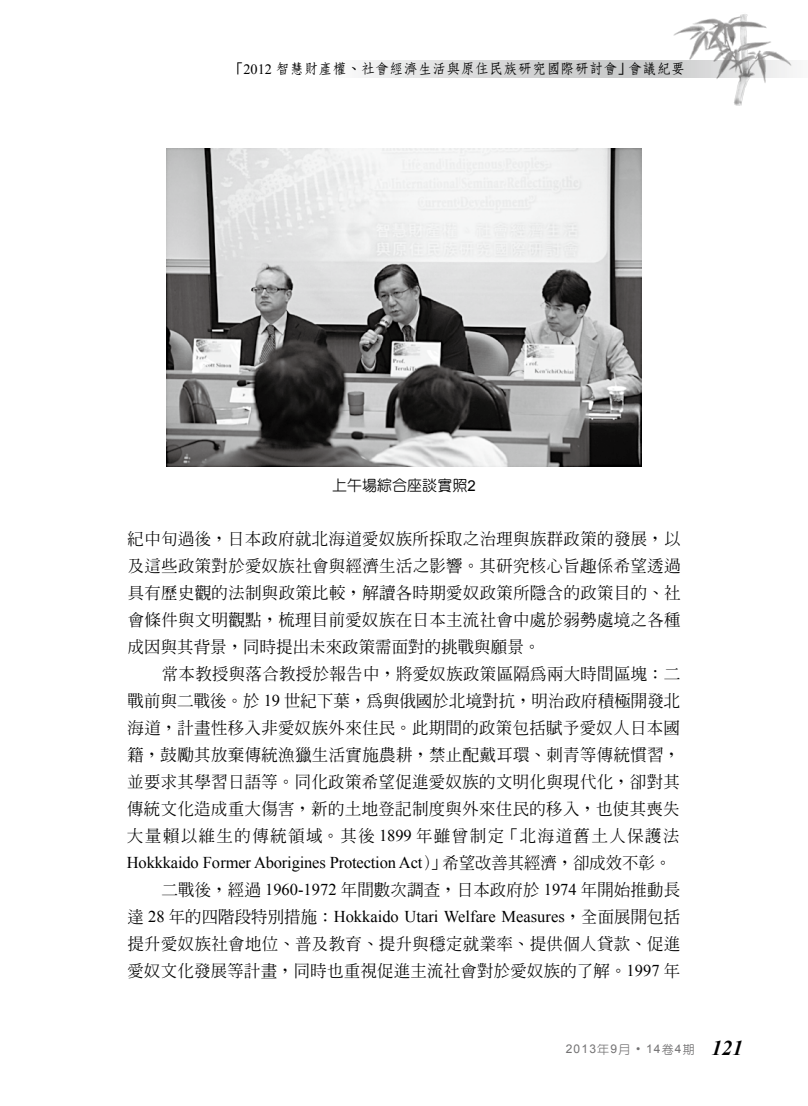
<style>
.page{position:relative;width:808px;height:1106px;background:#fff}
.page>*{position:absolute;margin:0;border:0;box-sizing:border-box;transform-origin:0 0}
.t1{font:500 16.5px/27px "AR Ming B5";letter-spacing:.015em;color:#000;text-align:justify}
.t2{font:16.5px "Times New Roman";letter-spacing:-.01em;color:#000}
.t3{font:500 15px "AR Yuan B5";color:#000}
.t4{font:700 14.25px "AR Fang Song B5";color:#000}
.t5{font:12px "Arial";letter-spacing:.1em;color:#727172}
.s1{font-family:"Times New Roman";font-weight:400}
.s2{font-family:"Arial";font-weight:400}
.s3{font-family:"AR Ming B5";font-weight:500}
.s4{font-family:"AR Yuan B5";font-weight:500}
.s5{font-family:"Times New Roman";font-weight:700;font-style:italic;font-size:21px;color:#000}
</style>
<div class="page">
<svg style="left:362px;top:60px;width:309px;height:17px;background:#d7d8d8"></svg>
<img style="left:671px;top:14px;width:122px;height:92px">
<img style="left:166px;top:149px;width:476px;height:317px">
<p class="t4" style="left:229px;top:61px;width:457px">「<span class="s1">2012</span> 智慧財產權、社會經濟生活與原住民族研究國際研討會」會議紀要</p>
<p class="t3" style="left:332px;top:478px;width:145px">上午場綜合座談實照<span class="s2">2</span></p>
<p class="t1" style="left:128px;top:525px;width:555px">紀中旬過後，日本政府就北海道愛奴族所採取之治理與族群政策的發展，以及這些政策對於愛奴族社會與經濟生活之影響。其研究核心旨趣係希望透過具有歷史觀的法制與政策比較，解讀各時期愛奴政策所隱含的政策目的、社會條件與文明觀點，梳理目前愛奴族在日本主流社會中處於弱勢處境之各種成因與其背景，同時提出未來政策需面對的挑戰與願景。</p>
<p class="t1" style="left:127px;top:660px;width:555px;text-indent:35px">常本教授與落合教授於報告中，將愛奴族政策區隔為兩大時間區塊：二戰前與二戰後。於 <span class="s1">19</span> 世紀下葉，為與俄國於北境對抗，明治政府積極開發北海道，計畫性移入非愛奴族外來住民。此期間的政策包括賦予愛奴人日本國籍，鼓勵其放棄傳統漁獵生活實施農耕，禁止配戴耳環、刺青等傳統慣習，並要求其學習日語等。同化政策希望促進愛奴族的文明化與現代化，卻對其傳統文化造成重大傷害，新的土地登記制度與外來住民的移入，也使其喪失大量賴以維生的傳統領域。其後 <span class="s1">1899</span> 年雖曾制定「北海道舊土人保護法</p>
<p class="t2" style="left:127px;top:851px;width:546px">Hokkkaido Former Aborigines Protection Act<span class="s3">）」希望改善其經濟，卻成效不彰。</span></p>
<p class="t1" style="left:162px;top:876px;width:520px">二戰後，經過 <span class="s1">1960-1972</span> 年間數次調查，日本政府於 <span class="s1">1974</span> 年開始推動長</p>
<p class="t2" style="left:127px;top:905px;width:554px"><span class="s3">達</span> 28 <span class="s3">年的四階段特別措施：</span>Hokkaido Utari Welfare Measures<span class="s3">，全面展開包括</span></p>
<p class="t1" style="left:127px;top:930px;width:554px">提升愛奴族社會地位、普及教育、提升與穩定就業率、提供個人貸款、促進愛奴文化發展等計畫，同時也重視促進主流社會對於愛奴族的了解。<span class="s1">1997</span> 年</p>
<p class="t5" style="left:566px;top:1041px;width:179px">2013<span class="s4">年</span>9<span class="s4">月</span> • 14<span class="s4">卷</span>4<span class="s4">期</span> <span class="s5">121</span></p>
</div>
